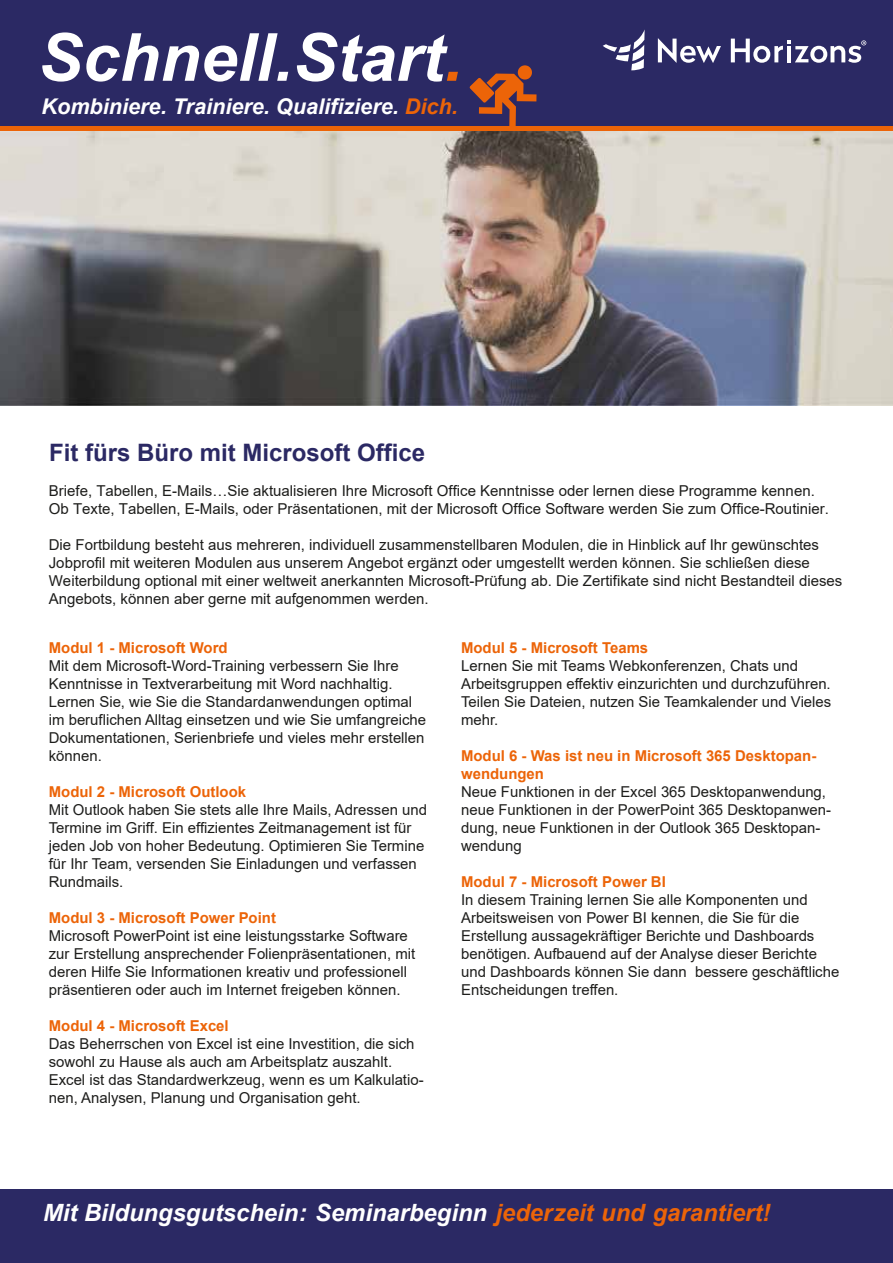
<style>
.page{position:relative;width:893px;height:1263px;background:#fff}
.page>*{position:absolute;margin:0;border:0;box-sizing:border-box;transform-origin:0 0}
.t1{font:italic 700 66.45px "Arial";color:#fff}
.t2{font:700 24px "Arial";color:#2b2964}
.t3{font:italic 700 23.85px "Arial";color:#fff}
.t4{font:italic 700 21.6px "Arial";color:#fff}
.t5{font:15px/18px "Arial";color:#1d1d1b}
.t6{font:700 15px/18px "Arial";color:#ec6408}
.s1{color:#ec6408}
</style>
<div class="page">
<div style="left:0;top:1190px;width:893px;height:73px;background:#2b2964"></div>
<img style="left:0;top:131px;width:893px;height:274px">
<div style="left:0;top:0;width:893px;height:127px;background:#2b2964"></div>
<svg style="left:470px;top:65px;width:66px;height:61px"></svg>
<div style="left:0;top:126px;width:893px;height:5px;background:#ec6408"></div>
<svg style="left:658px;top:38px;width:63px;height:25px"></svg>
<svg style="left:731px;top:39px;width:135px;height:24px"></svg>
<svg style="left:603px;top:29px;width:42px;height:41px"></svg>
<h1 class="t1" style="left:38px;top:13px;width:426px">Schnell.Start<span class="s1">.</span></h1>
<h3 class="t4" style="left:41px;top:92px;width:418px">Kombiniere. Trainiere. Qualifiziere. <span class="s1">Dich.</span></h3>
<h2 class="t2" style="left:49px;top:435px;width:378px">Fit fürs Büro mit Microsoft Office</h2>
<p class="t5" style="left:49px;top:481px;width:782px">Briefe, Tabellen, E-Mails…Sie aktualisieren Ihre Microsoft Office Kenntnisse oder lernen diese Programme kennen.<br>Ob Texte, Tabellen, E-Mails, oder Präsentationen, mit der Microsoft Office Software werden Sie zum Office-Routinier.</p>
<p class="t5" style="left:49px;top:535px;width:795px">Die Fortbildung besteht aus mehreren, individuell zusammenstellbaren Modulen, die in Hinblick auf Ihr gewünschtes Jobprofil mit weiteren Modulen aus unserem Angebot ergänzt oder umgestellt werden können. Sie schließen diese Weiterbildung optional mit einer weltweit anerkannten Microsoft-Prüfung ab. Die Zertifikate sind nicht Bestandteil dieses Angebots, können aber gerne mit aufgenommen werden.</p>
<p class="t6" style="left:49px;top:639px;width:180px">Modul 1 - Microsoft Word</p>
<p class="t5" style="left:49px;top:657px;width:379px">Mit dem Microsoft-Word-Training verbessern Sie Ihre Kenntnisse in Textverarbeitung mit Word nachhaltig.<br>Lernen Sie, wie Sie die Standardanwendungen optimal im beruflichen Alltag einsetzen und wie Sie umfangreiche Dokumentationen, Serienbriefe und vieles mehr erstellen können.</p>
<p class="t6" style="left:49px;top:783px;width:199px">Modul 2 - Microsoft Outlook</p>
<p class="t5" style="left:49px;top:801px;width:380px">Mit Outlook haben Sie stets alle Ihre Mails, Adressen und Termine im Griff. Ein effizientes Zeitmanagement ist für jeden Job von hoher Bedeutung. Optimieren Sie Termine für Ihr Team, versenden Sie Einladungen und verfassen Rundmails.</p>
<p class="t6" style="left:49px;top:909px;width:229px">Modul 3 - Microsoft Power Point</p>
<p class="t5" style="left:49px;top:927px;width:368px">Microsoft PowerPoint ist eine leistungsstarke Software zur Erstellung ansprechender Folienpräsentationen, mit deren Hilfe Sie Informationen kreativ und professionell präsentieren oder auch im Internet freigeben können.</p>
<p class="t6" style="left:49px;top:1017px;width:181px">Modul 4 - Microsoft Excel</p>
<p class="t5" style="left:49px;top:1035px;width:376px">Das Beherrschen von Excel ist eine Investition, die sich sowohl zu Hause als auch am Arbeitsplatz auszahlt.<br>Excel ist das Standardwerkzeug, wenn es um Kalkulatio&shy;nen, Analysen, Planung und Organisation geht.</p>
<p class="t6" style="left:461px;top:639px;width:189px">Modul 5 - Microsoft Teams</p>
<p class="t5" style="left:461px;top:657px;width:372px">Lernen Sie mit Teams Webkonferenzen, Chats und Arbeitsgruppen effektiv einzurichten und durchzuführen.<br>Teilen Sie Dateien, nutzen Sie Teamkalender und Vieles mehr.</p>
<p class="t6" style="left:461px;top:747px;width:357px">Modul 6 - Was ist neu in Microsoft 365 Desktopan&shy;wendungen</p>
<p class="t5" style="left:461px;top:783px;width:371px">Neue Funktionen in der Excel 365 Desktopanwendung, neue Funktionen in der PowerPoint 365 Desktopanwen&shy;dung, neue Funktionen in der Outlook 365 Desktopan&shy;wendung</p>
<p class="t6" style="left:461px;top:873px;width:206px">Modul 7 - Microsoft Power BI</p>
<p class="t5" style="left:461px;top:891px;width:380px">In diesem Training lernen Sie alle Komponenten und Arbeitsweisen von Power BI kennen, die Sie für die Erstellung aussagekräftiger Berichte und Dashboards benötigen. Aufbauend auf der Analyse dieser Berichte und Dashboards können Sie dann bessere geschäftliche Entscheidungen treffen.</p>
<h3 class="t3" style="left:43px;top:1197px;width:729px">Mit Bildungsgutschein: Seminarbeginn <span class="s1">jederzeit und garantiert!</span></h3>
</div>
